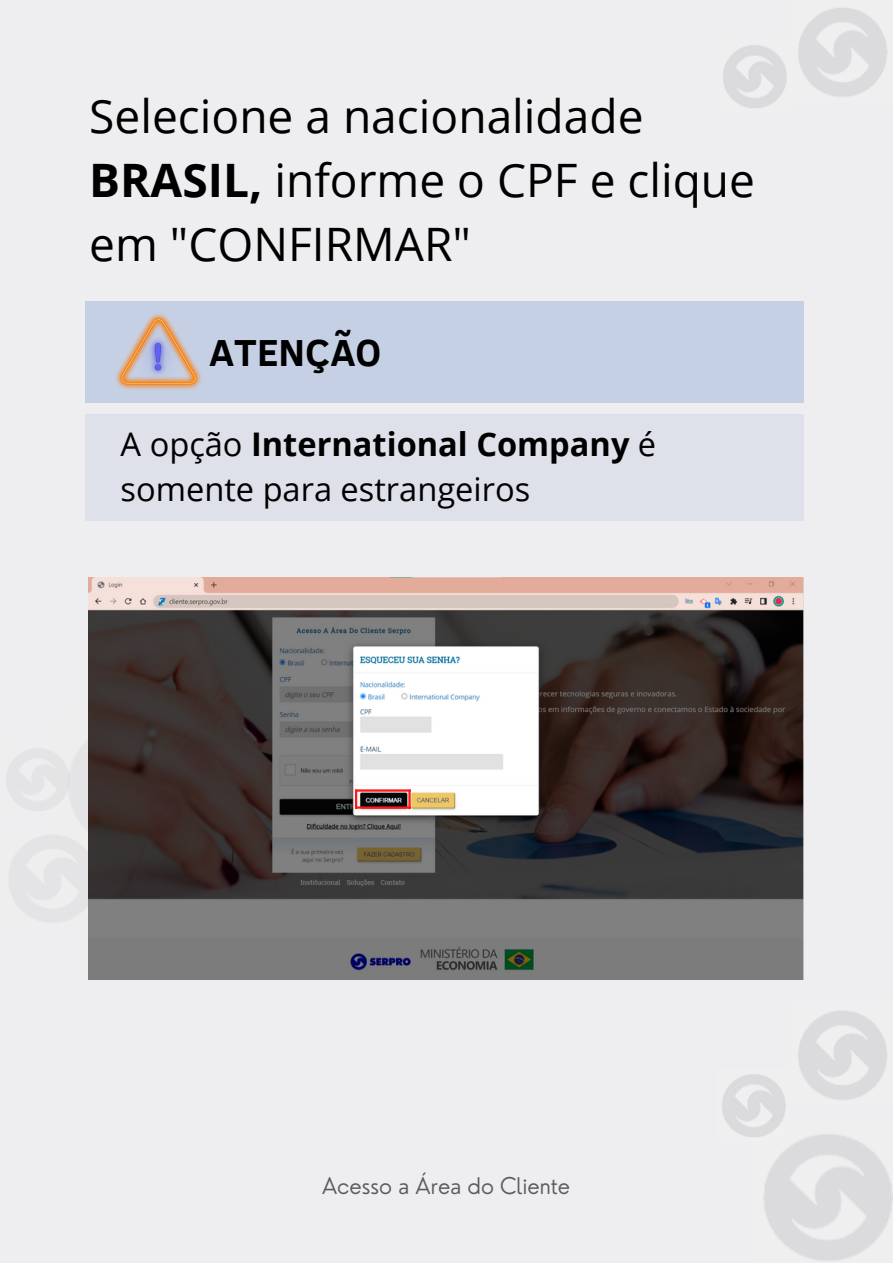
<style>
.page{position:relative;width:893px;height:1264px;background:#fff}
.page>*{position:absolute;margin:0;border:0;box-sizing:border-box;transform-origin:0 0}
.t1{font:46.05px/64.1px "Open Sans";color:#000}
.t2{font:700 38.55px "Clear Sans";color:#000}
.t3{font:32.55px/45px "Open Sans";color:#000}
.t4{font:300 22.5px "Nourd";color:#5b5b5b}
.s1{font-weight:700}
</style>
<div class="page">
<div style="left:0;top:0;width:892px;height:1262px;background:#eeedef"></div>
<img style="left:722px;top:1074px;width:64px;height:64px">
<img style="left:723px;top:45px;width:64px;height:63px">
<div style="left:85px;top:301px;width:718px;height:101px;background:#c6d0e4"></div>
<img style="left:113px;top:313px;width:94px;height:90px">
<div style="left:85px;top:414px;width:718px;height:107px;background:#dee1ea"></div>
<img style="left:88px;top:577px;width:715px;height:402px">
<hr style="left:356px;top:806px;width:55px;height:2px;background:#ff1616">
<hr style="left:355px;top:789px;width:56px;height:2px;background:#ff1616">
<hr style="left:355px;top:789px;width:2px;height:20px;background:#ff1616">
<hr style="left:408px;top:789px;width:2px;height:20px;background:#ff1616">
<p class="t1" style="left:89px;top:83px;width:667px">Selecione a nacionalidade<br><span class="s1">BRASIL,</span> informe o CPF e clique em "CONFIRMAR"</p>
<p class="t2" style="left:209px;top:325px;width:174px">ATENÇÃO</p>
<p class="t3" style="left:121px;top:421px;width:537px">A opção <span class="s1">International Company</span> é somente para estrangeiros</p>
<p class="t4" style="left:322px;top:1171px;width:249px">Acesso a Área do Cliente</p>
</div>
